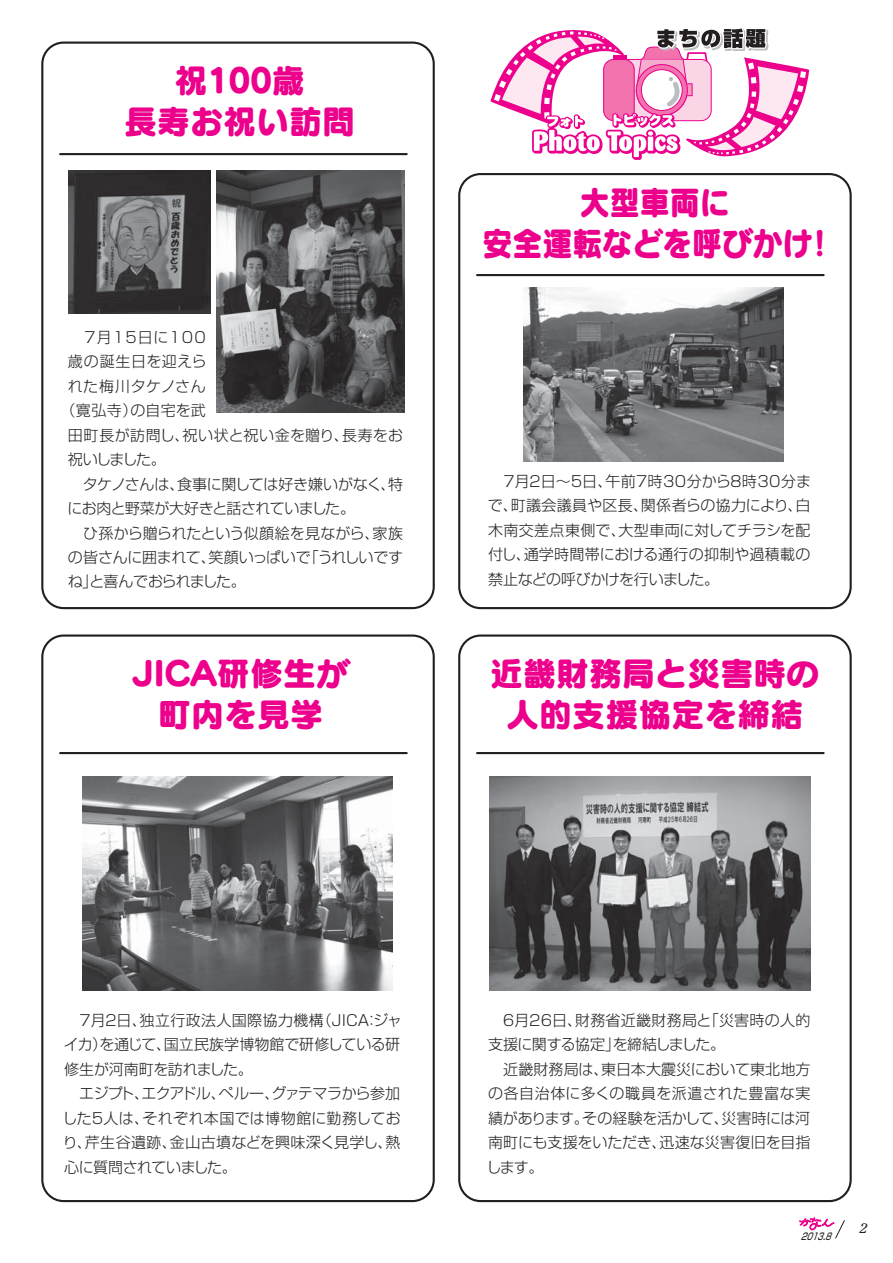
<style>
.page{position:relative;width:893px;height:1263px;background:#fff}
.page>*{position:absolute;margin:0;border:0;box-sizing:border-box;transform-origin:0 0}
.t1{font:33px/40.5px "Seurat Pro EB 90 pv RKSJ H";color:#ec008c;text-align:center}
.t2{font:33px "Seurat Pro EB 90 pv RKSJ H";color:#ec008c;scale:.91 1}
.t3{font:15px/24.5px "Shin Go Pr 6 Light 90 pv RKSJ H";color:#231f20}
.t4{font:15px/24.5px "Shin Go Pr 6 Light 90 pv RKSJ H";letter-spacing:-.035em;color:#231f20}
.t5{font:15px/24.5px "Shin Go Pr 6 Light 90 pv RKSJ H";letter-spacing:.02em;color:#231f20}
.t6{font:15px "Shin Go Pr 6 Light 90 pv RKSJ H";letter-spacing:.025em;color:#231f20}
.t7{font:15px/24.5px "Shin Go Pr 6 Light 90 pv RKSJ H";letter-spacing:-.02em;color:#231f20}
.t8{font:15px/24.5px "Shin Go Pr 6 Light 90 pv RKSJ H";letter-spacing:.04em;color:#231f20;text-align:right}
.t9{font:15px "Shin Go Pr 6 Light 90 pv RKSJ H";letter-spacing:.03em;color:#231f20}
.t10{font:15px "Shin Go Pr 6 Light 90 pv RKSJ H";letter-spacing:-.03em;color:#231f20}
.t11{font:15px "Shin Go Pr 6 Light 90 pv RKSJ H";letter-spacing:.035em;color:#231f20}
.t12{font:15px "Shin Go Pr 6 Light 90 pv RKSJ H";letter-spacing:-.1em;color:#231f20}
.t13{font:italic 13.8px "Century Old Style Std";color:#231f20}
.t14{font:italic 9.6px "Shin Go Pr 6 N Medium 90 pv RKSJ H";color:#231f20;scale:.75 1}
</style>
<div class="page">
<img style="left:489px;top:776px;width:321px;height:215px">
<img style="left:82px;top:777px;width:310px;height:214px">
<div style="left:41px;top:635px;width:394px;height:567px;border:2px solid #231f20;border-radius:21px"></div>
<hr style="left:60px;top:752px;width:346px;height:2px;background:#231f20">
<div style="left:41px;top:42px;width:394px;height:567px;border:2px solid #231f20;border-radius:21px"></div>
<div style="left:458px;top:173px;width:393px;height:436px;border:2px solid #231f20;border-radius:21px"></div>
<hr style="left:60px;top:153px;width:346px;height:2px;background:#231f20">
<div style="left:458px;top:635px;width:393px;height:567px;border:2px solid #231f20;border-radius:21px"></div>
<hr style="left:477px;top:752px;width:346px;height:2px;background:#231f20">
<hr style="left:477px;top:274px;width:346px;height:2px;background:#231f20">
<img style="left:68px;top:171px;width:143px;height:142px">
<img style="left:523px;top:287px;width:260px;height:174px">
<img style="left:217px;top:170px;width:187px;height:242px">
<svg style="left:490px;top:28px;width:319px;height:132px"></svg>
<svg style="left:799px;top:1217px;width:46px;height:22px"></svg>
<p class="t1" style="left:124px;top:65px;width:232px">祝100歳<br>長寿お祝い訪問</p>
<p class="t8" style="left:68px;top:327px;width:140px">　7月15日に100歳の誕生日を迎えられた梅川タケノさんの自宅を武</p>
<p class="t3" style="left:60px;top:400px;width:78px">（寛弘寺）</p>
<p class="t11" style="left:68px;top:429px;width:123px">田町長が訪問し、</p>
<p class="t3" style="left:68px;top:449px;width:99px">祝いしました。</p>
<p class="t3" style="left:177px;top:474px;width:227px">食事に関しては好き嫌いがなく特、</p>
<p class="t3" style="left:182px;top:425px;width:168px">祝い状と祝い金を贈り、</p>
<p class="t3" style="left:342px;top:425px;width:63px">長寿をお</p>
<p class="t4" style="left:67px;top:474px;width:289px">　タケノさんは、<br>にお肉と野菜が大好きと話されていました。</p>
<p class="t3" style="left:304px;top:523px;width:101px;text-indent:-236px">　ひ孫から贈られたという似顔絵を見ながら、<br>「うれしいです</p>
<p class="t3" style="left:372px;top:523px;width:32px">家族</p>
<p class="t3" style="left:208px;top:547px;width:104px">笑顔いっぱいで</p>
<p class="t7" style="left:90px;top:547px;width:158px;text-indent:-22px">の皆さんに囲まれて、<br>と喜んでおられました。</p>
<p class="t3" style="left:68px;top:572px;width:31px">ね」</p>
<p class="t1" style="left:127px;top:658px;width:224px">ＪＩＣＡ研修生が町内を見学</p>
<p class="t2" style="left:579px;top:191px;width:167px">大型車両に</p>
<p class="t2" style="left:482px;top:231px;width:364px">安全運転などを呼びかけ</p>
<p class="t2" style="left:804px;top:231px;width:35px">!</p>
<p class="t5" style="left:605px;top:471px;width:127px">午前７時30分から</p>
<p class="t3" style="left:728px;top:471px;width:84px">８時30分ま</p>
<p class="t3" style="left:488px;top:471px;width:126px">　７月２日～５日、</p>
<p class="t3" style="left:641px;top:495px;width:171px">関係者らの協力により白、</p>
<p class="t6" style="left:510px;top:500px;width:139px">町議会議員や区長、</p>
<p class="t3" style="left:488px;top:495px;width:32px">で、</p>
<p class="t5" style="left:523px;top:520px;width:288px;text-indent:-36px">木南交差点東側で、<br>通学時間帯における通行の抑制や過積載の</p>
<p class="t3" style="left:618px;top:520px;width:193px">大型車両に対してチラシを配</p>
<p class="t4" style="left:488px;top:544px;width:233px">付し、<br>禁止などの呼びかけを行いました。</p>
<p class="t1" style="left:490px;top:658px;width:331px">近畿財務局と災害時の人的支援協定を締結</p>
<p class="t6" style="left:140px;top:1015px;width:263px">独立行政法人国際協力機構ＪＩＣA ジャ</p>
<p class="t3" style="left:317px;top:1010px;width:16px">（</p>
<p class="t3" style="left:64px;top:1010px;width:84px">　７月２日、</p>
<p class="t3" style="left:364px;top:1010px;width:16px">：</p>
<p class="t3" style="left:703px;top:1010px;width:108px">「災害時の人的</p>
<p class="t5" style="left:575px;top:1010px;width:138px">財務省近畿財務局と</p>
<p class="t3" style="left:488px;top:1010px;width:96px">　６月26日、</p>
<p class="t7" style="left:64px;top:1034px;width:190px;text-indent:28px">）<br>修生が河南町を訪れました。</p>
<p class="t3" style="left:164px;top:1034px;width:238px">国立民族学博物館で研修している研</p>
<p class="t3" style="left:64px;top:1034px;width:109px">イカを通じて、</p>
<p class="t10" style="left:271px;top:1088px;width:130px">グァテマラから参加</p>
<p class="t3" style="left:142px;top:1083px;width:260px;text-indent:-78px">　エジプト、<br>それぞれ本国では博物館に勤務してお</p>
<p class="t3" style="left:142px;top:1083px;width:86px">エクアドル、</p>
<p class="t3" style="left:219px;top:1083px;width:62px">ペルー、</p>
<p class="t3" style="left:63px;top:1108px;width:88px">した５人は、</p>
<p class="t12" style="left:612px;top:1039px;width:114px">を締結しました。</p>
<p class="t3" style="left:601px;top:1034px;width:211px;text-indent:-113px">支援に関する協定」<br>東日本大震災において東北地方</p>
<p class="t3" style="left:488px;top:1059px;width:122px">　近畿財務局は、</p>
<p class="t9" style="left:488px;top:1088px;width:324px">の各自治体に多くの職員を派遣された豊富な実</p>
<p class="t3" style="left:721px;top:1108px;width:90px">災害時には河</p>
<p class="t3" style="left:488px;top:1108px;width:102px">績があります。</p>
<p class="t3" style="left:582px;top:1108px;width:148px">その経験を活かして、</p>
<p class="t6" style="left:170px;top:1137px;width:232px">金山古墳などを興味深く見学し熱、</p>
<p class="t3" style="left:85px;top:1132px;width:94px">芹生谷遺跡、</p>
<p class="t4" style="left:63px;top:1132px;width:175px">り、<br>心に質問されていました。</p>
<p class="t3" style="left:486px;top:1132px;width:182px">南町にも支援をいただき、します。</p>
<p class="t3" style="left:659px;top:1132px;width:153px">迅速な災害復旧を目指</p>
<p class="t14" style="left:801px;top:1233px;width:46px">2013.8</p>
<p class="t13" style="left:859px;top:1220px;width:9px">2</p>
</div>
